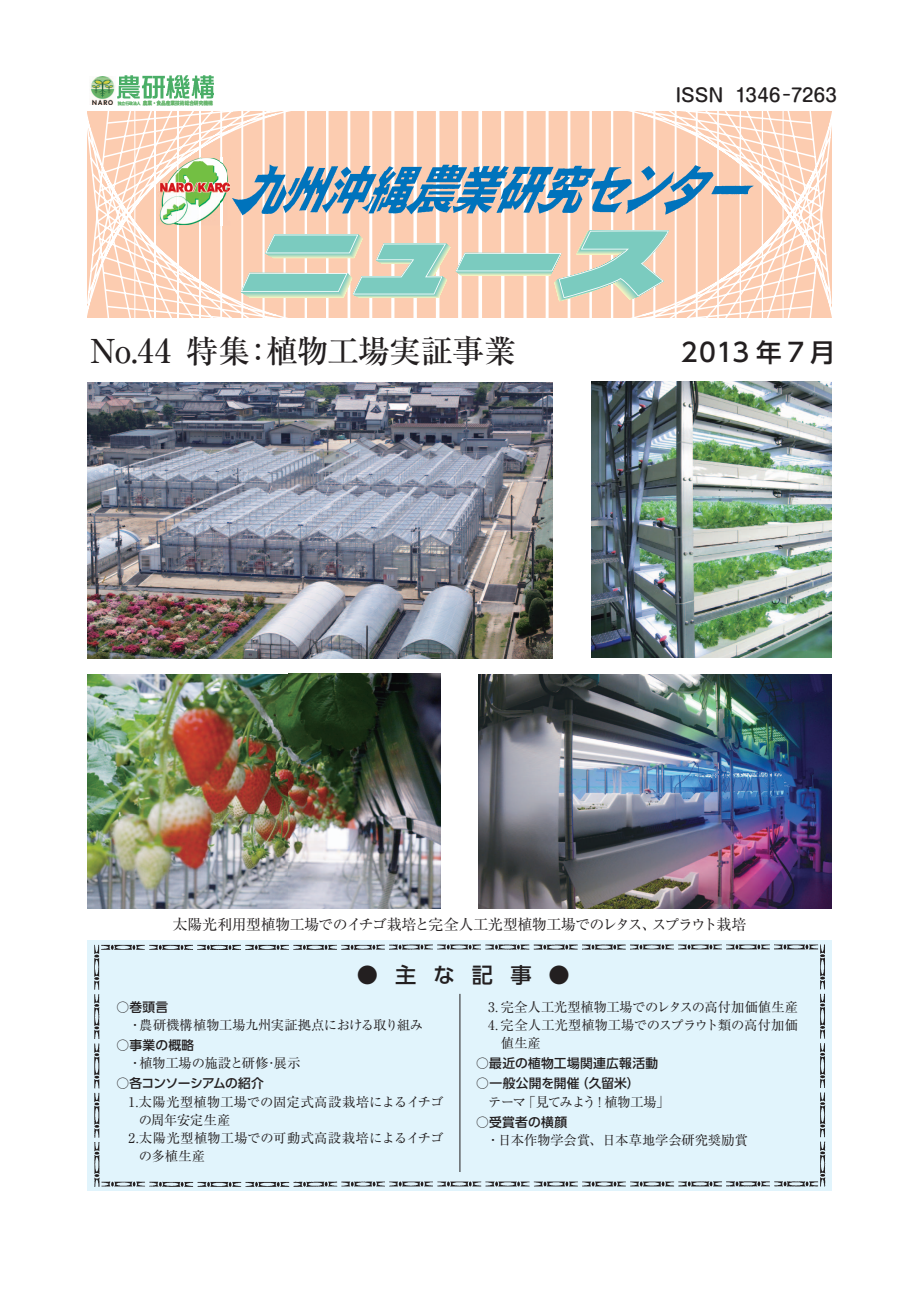
<style>
.page{position:relative;width:919px;height:1289px;background:#fff}
.page>*{position:absolute;margin:0;border:0;box-sizing:border-box;transform-origin:0 0}
.t1{font:500 31.95px "Ryumin Pr 6";letter-spacing:-.02em;color:#231f20}
.t2{font:500 25.5px "UD Shin Go Pro";letter-spacing:.065em;color:#231f20}
.t3{font:500 21.3px "UD Shin Go Pro";color:#231f20}
.t4{font:500 18px "Shin M Go Pr 6 N";color:#231f20}
.t5{font:14.85px "Ryumin Pr 6";letter-spacing:-.035em;color:#231f20}
.t6{font:13.35px/18px "Ryumin Pr 6";letter-spacing:-.01em;color:#231f20}
.t7{font:13.35px/18px "Ryumin Pr 6";letter-spacing:.01em;color:#231f20}
.t8{font:13.35px "Ryumin Pr 6";letter-spacing:-.03em;color:#231f20}
.t9{font:13.35px "Ryumin Pr 6";letter-spacing:-.07em;color:#231f20}
.t10{font:500 12.75px "UD Shin Go Pro";letter-spacing:.015em;color:#231f20}
.t11{font:500 12.75px "UD Shin Go Pro";letter-spacing:-.05em;color:#231f20}
.t12{font:700 5.1px "Koz Go Pro";color:#4aae67;scale:.92 1}
.s1{font-size:4.2px}
.s2{font-size:33px}
</style>
<div class="page">
<div style="left:87px;top:940px;width:745px;height:251px;background:#e1f4fc"></div>
<svg style="left:87px;top:111px;width:744px;height:207px;background:#ddcebf"></svg>
<img style="left:157px;top:158px;width:73px;height:67px">
<img style="left:177px;top:183px;width:1px;height:42px">
<img style="left:199px;top:158px;width:2px;height:67px">
<img style="left:220px;top:158px;width:2px;height:67px">
<img style="left:227px;top:160px;width:3px;height:61px">
<img style="left:157px;top:158px;width:30px;height:25px">
<img style="left:117px;top:76px;width:96px;height:23px">
<img style="left:90px;top:77px;width:25px;height:28px">
<hr style="left:459px;top:993px;width:1px;height:178px;background:#231f20">
<img style="left:478px;top:674px;width:353px;height:234px">
<img style="left:87px;top:382px;width:465px;height:276px">
<img style="left:591px;top:381px;width:240px;height:276px">
<img style="left:87px;top:674px;width:353px;height:234px">
<p class="t12" style="left:118px;top:100px;width:105px"><span class="s1">独立行政法人</span>農業・食品産業技術総合研究機構</p>
<h3 class="t4" style="left:675px;top:81px;width:163px">ISSN 1346－7263</h3>
<h1 class="t1" style="left:91px;top:326px;width:427px"><span class="s2">No.44</span> 特集：植物工場実証事業</h1>
<h2 class="t2" style="left:680px;top:331px;width:156px">2013 年7月</h2>
<p class="t5" style="left:172px;top:912px;width:575px">太陽光利用型植物工場でのイチゴ栽培と完全人工光型植物工場でのレタス、スプラウト栽培</p>
<h3 class="t3" style="left:356px;top:957px;width:214px">●　主　な　記　事　●</h3>
<p class="t6" style="left:488px;top:997px;width:311px">3. 完全人工光型植物工場でのレタスの高付加価値生産</p>
<p class="t6" style="left:476px;top:1015px;width:323px;text-indent:12px">4. 完全人工光型植物工場でのスプラウト類の高付加価　 値生産</p>
<p class="t10" style="left:476px;top:1052px;width:183px">○最近の植物工場関連広報活動</p>
<p class="t10" style="left:476px;top:1072px;width:165px">○一般公開を開催（久留米）</p>
<p class="t9" style="left:488px;top:1091px;width:183px">テーマ「見てみよう ! 植物工場」</p>
<p class="t10" style="left:476px;top:1111px;width:92px">○受賞者の横顔</p>
<p class="t6" style="left:486px;top:1130px;width:263px">・日本作物学会賞、日本草地学会研究奨励賞</p>
<p class="t10" style="left:117px;top:996px;width:53px">○巻頭言</p>
<p class="t8" style="left:129px;top:1014px;width:296px">・農研機構植物工場九州実証拠点における取り組み</p>
<p class="t10" style="left:117px;top:1034px;width:79px">○事業の概略</p>
<p class="t6" style="left:129px;top:1053px;width:174px">・植物工場の施設と研修･展示</p>
<p class="t11" style="left:117px;top:1072px;width:149px">○各コンソーシアムの紹介</p>
<p class="t6" style="left:117px;top:1092px;width:328px;text-indent:12px">1.太陽光型植物工場での固定式高設栽培によるイチゴ　 の周年安定生産</p>
<p class="t7" style="left:117px;top:1128px;width:328px;text-indent:12px">2.太陽光型植物工場での可動式高設栽培によるイチゴ　 の多植生産</p>
</div>
